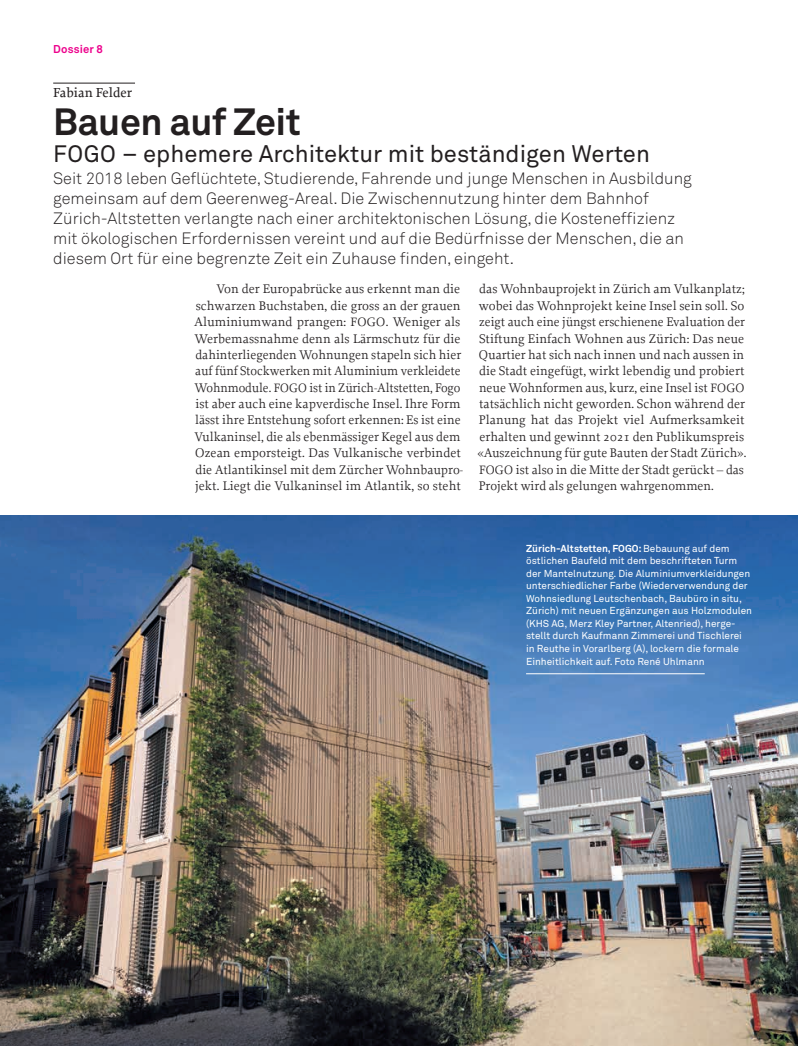
<style>
.page{position:relative;width:798px;height:1046px;background:#fff}
.page>*{position:absolute;margin:0;border:0;box-sizing:border-box;transform-origin:0 0}
.t1{font:700 37.5px "Akkurat";letter-spacing:-.01em;color:#231f20}
.t2{font:23.75px "Akkurat";color:#231f20}
.t3{font:300 16.25px/20px "Akkurat";color:#231f20}
.t4{font:500 13.75px "Proforma";letter-spacing:.005em;color:#231f20}
.t5{font:13.12px/16.4px "Proforma";letter-spacing:.005em;color:#231f20}
.t6{font:700 11.25px "Akkurat";letter-spacing:.015em;color:#ed028c}
.t7{font:10px/12.5px "Akkurat";color:#fff}
.s1{font-size:23.5px}
.s2{font-size:12.75px}
.s3{font-weight:700}
</style>
<div class="page">
<hr style="left:53px;top:83px;width:82px;height:1px;background:#231f20">
<img style="left:0;top:516px;width:797px;height:529px">
<hr style="left:526px;top:673px;width:178px;height:1px;background:#fff">
<p class="t6" style="left:53px;top:42px;width:51px">Dossier 8</p>
<p class="t4" style="left:53px;top:84px;width:80px">Fabian Felder</p>
<h1 class="t1" style="left:53px;top:98px;width:249px">Bauen auf Zeit</h1>
<h2 class="t2" style="left:53px;top:139px;width:598px"><span class="s1">FOGO</span> – ephemere Architektur mit beständigen Werten</h2>
<p class="t3" style="left:53px;top:168px;width:640px">Seit 2018 leben Geflüchtete, Studierende, Fahrende und junge Menschen in Ausbildung gemeinsam auf dem Geerenweg-Areal. Die Zwischennutzung hinter dem Bahnhof Zürich-Altstetten verlangte nach einer architektonischen Lösung, die Kosteneffizienz mit ökologischen Erfordernissen vereint und auf die Bedürfnisse der Menschen, die an diesem Ort für eine begrenzte Zeit ein Zuhause finden, eingeht.</p>
<p class="t5" style="left:194px;top:281px;width:270px;text-indent:22px">Von der Europabrücke aus erkennt man die schwarzen Buchstaben, die gross an der grauen Aluminiumwand prangen: <span class="s2">FOGO</span>. Weniger als Werbemassnahme denn als Lärmschutz für die dahinterliegenden Wohnungen stapeln sich hier auf fünf Stockwerken mit Aluminium verkleidete Wohnmodule. <span class="s2">FOGO</span> ist in Zürich-Altstetten, Fogo ist aber auch eine kapverdische Insel. Ihre Form lässt ihre Entstehung sofort erkennen: Es ist eine Vulkaninsel, die als ebenmässiger Kegel aus dem Ozean emporsteigt. Das Vulkanische verbindet die Atlantikinsel mit dem Zürcher Wohnbaupro&shy;jekt. Liegt die Vulkaninsel im Atlantik, so steht</p>
<p class="t5" style="left:477px;top:281px;width:270px">das Wohnbauprojekt in Zürich am Vulkanplatz; wobei das Wohnprojekt keine Insel sein soll. So zeigt auch eine jüngst erschienene Evaluation der Stiftung Einfach Wohnen aus Zürich: Das neue Quartier hat sich nach innen und nach aussen in die Stadt eingefügt, wirkt lebendig und probiert neue Wohnformen aus, kurz, eine Insel ist <span class="s2">FOGO </span>tatsächlich nicht geworden. Schon während der Planung hat das Projekt viel Aufmerksamkeit erhalten und gewinnt 2021 den Publikumspreis «Auszeichnung für gute Bauten der Stadt Zürich».<br><span class="s2">FOGO</span> ist also in die Mitte der Stadt gerückt – das Projekt wird als gelungen wahrgenommen.</p>
<p class="t7" style="left:526px;top:542px;width:227px"><span class="s3">Zürich-Altstetten, FOGO:</span> Bebauung auf dem östlichen Baufeld mit dem beschrifteten Turm der Mantelnutzung. Die Aluminiumverkleidungen unterschiedlicher Farbe (Wiederverwendung der Wohnsiedlung Leutschenbach, Baubüro in situ, Zürich) mit neuen Ergänzungen aus Holzmodulen (KHS AG, Merz Kley Partner, Altenried), herge&shy;stellt durch Kaufmann Zimmerei und Tischlerei in Reuthe in Vorarlberg (A), lockern die formale Einheitlichkeit auf. Foto René Uhlmann</p>
</div>
